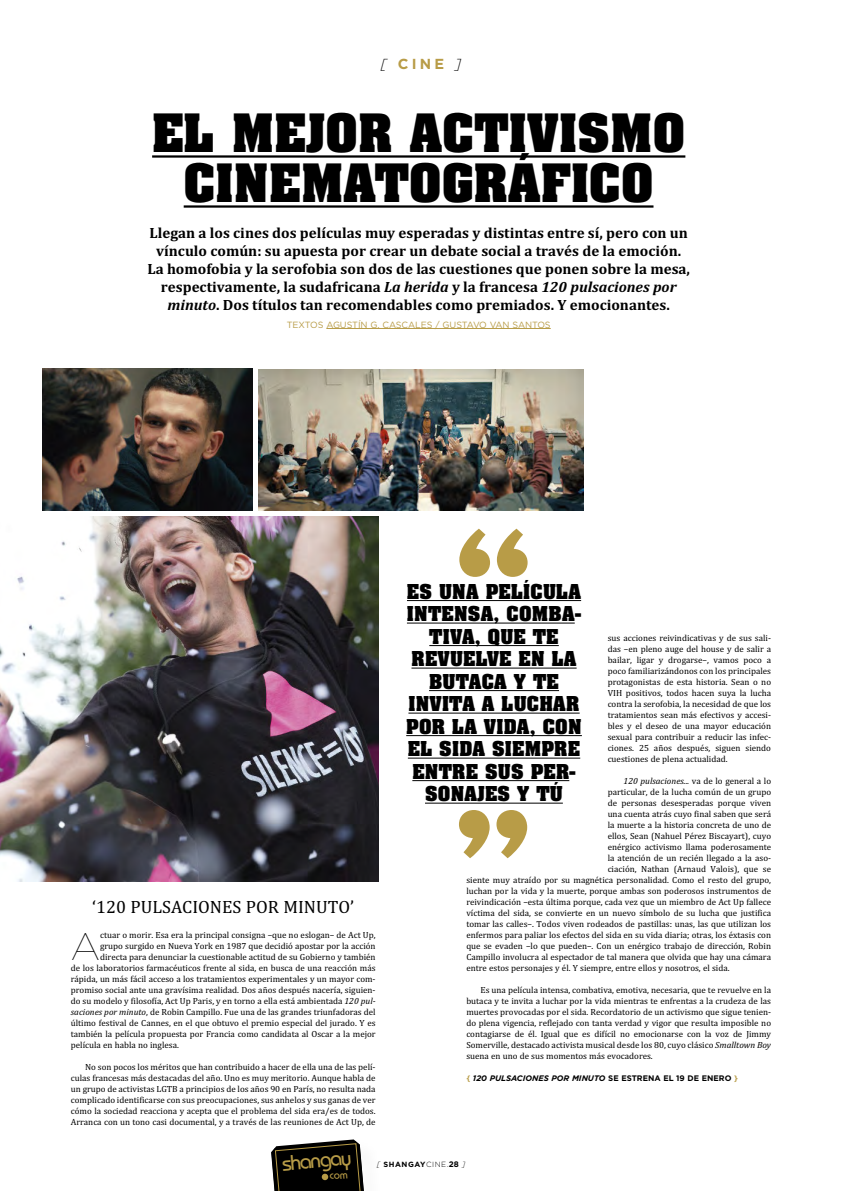
<style>
.page{position:relative;width:842px;height:1191px;background:#fff}
.page>*{position:absolute;margin:0;border:0;box-sizing:border-box;transform-origin:0 0}
.t1{font:700 146.2px "Aachen";color:#b89c47}
.t2{font:700 45px/50px "Aachen";letter-spacing:.005em;color:#000;text-align:center}
.t3{font:100 38.3px "Gotham";color:#000}
.t4{font:500 21.2px "Bauhaus";color:#b89c47}
.t5{font:18px "Cambria";color:#000}
.t6{font:700 17.5px/22.5px "Aachen";letter-spacing:.015em;color:#000;text-align:center}
.t7{font:15px/18px "Cambria Bold OTF";color:#000;text-align:center}
.t8{font:700 14.5px "Gotham";color:#b89c47}
.t9{font:9px/11px "Cambria";color:#000;text-align:justify}
.t10{font:9px "Gotham";letter-spacing:-.01em;color:#b89c47}
.t11{font:italic 9px "Cambria";color:#000}
.t12{font:italic 700 8px "Gotham";color:#000}
.t13{font:700 7.5px "Gotham";letter-spacing:.075em;color:#000}
.s1{font-weight:300;font-style:italic;color:#000}
.s2{font-family:"Cambria Bold Italic OTF"}
.s3{font-style:italic}
.s4{font-style:normal}
.s5{font-style:normal;color:#b89c47}
.s6{font-weight:300;font-style:italic}
.s7{font-weight:300}
.s8{font-size:8px}
</style>
<div class="page">
<img style="left:0;top:517px;width:379px;height:364px">
<img style="left:43px;top:369px;width:209px;height:141px">
<img style="left:258px;top:369px;width:325px;height:141px">
<hr style="left:152px;top:155px;width:533px;height:3px;background:#000">
<hr style="left:184px;top:205px;width:469px;height:3px;background:#000">
<hr style="left:326px;top:328px;width:225px;height:1px;background:#b89c47">
<hr style="left:407px;top:600px;width:174px;height:1px;background:#000">
<hr style="left:407px;top:622px;width:168px;height:1px;background:#000">
<hr style="left:429px;top:645px;width:130px;height:1px;background:#000">
<hr style="left:411px;top:667px;width:166px;height:1px;background:#000">
<hr style="left:429px;top:690px;width:130px;height:1px;background:#000">
<hr style="left:408px;top:712px;width:172px;height:1px;background:#000">
<hr style="left:406px;top:735px;width:176px;height:1px;background:#000">
<hr style="left:408px;top:757px;width:172px;height:1px;background:#000">
<hr style="left:412px;top:780px;width:157px;height:1px;background:#000">
<hr style="left:425px;top:802px;width:138px;height:1px;background:#000">
<svg style="left:271px;top:1139px;width:93px;height:52px;background:#23221f"></svg>
<h3 class="t8" style="left:381px;top:59px;width:82px"><span class="s1">[</span> CINE <span class="s1">]</span></h3>
<h2 class="t2" style="left:152px;top:111px;width:534px">EL MEJOR ACTIVISMO<br>CINEMATOGRÁFICO</h2>
<p class="t7" style="left:147px;top:223px;width:544px">Llegan a los cines dos películas muy esperadas y distintas entre sí, pero con un vínculo común: su apuesta por crear un debate social a través de la emoción.<br>La homofobia y la serofobia son dos de las cuestiones que ponen sobre la mesa, respectivamente, la sudafricana <span class="s2">La herida</span> y la francesa <span class="s2">120 pulsaciones por minuto</span>. Dos títulos tan recomendables como premiados. Y emocionantes.</p>
<p class="t10" style="left:287px;top:321px;width:265px">TEXTOS AGUSTÍN G. CASCALES / GUSTAVO VAN SANTOS</p>
<h3 class="t5" style="left:92px;top:896px;width:263px">‘120 PULSACIONES POR MINUTO’</h3>
<h3 class="t3" style="left:71px;top:933px;width:31px">A</h3>
<p class="t9" style="left:100px;top:929px;width:277px">ctuar o morir. Esa era la principal consigna –que no eslogan– de Act Up,</p>
<p class="t9" style="left:100px;top:940px;width:277px">grupo surgido en Nueva York en 1987 que decidió apostar por la acción</p>
<p class="t9" style="left:100px;top:951px;width:277px">directa para denunciar la cuestionable actitud de su Gobierno y también</p>
<p class="t9" style="left:71px;top:962px;width:306px">de los laboratorios farmacéuticos frente al sida, en busca de una reacción más</p>
<p class="t9" style="left:71px;top:973px;width:306px">rápida, un más fácil acceso a los tratamientos experimentales y un mayor com-</p>
<p class="t9" style="left:71px;top:984px;width:306px">promiso social ante una gravísima realidad. Dos años después nacería, siguien-</p>
<p class="t9" style="left:71px;top:995px;width:306px">do su modelo y filosofía, Act Up Paris, y en torno a ella está ambientada <span class="s3">120 pul-</span></p>
<p class="t9" style="left:71px;top:1006px;width:306px"><span class="s3">saciones por minuto</span>, de Robin Campillo. Fue una de las grandes triunfadoras del</p>
<p class="t9" style="left:71px;top:1017px;width:306px">último festival de Cannes, en el que obtuvo el premio especial del jurado. Y es</p>
<p class="t9" style="left:71px;top:1028px;width:306px">también la película propuesta por Francia como candidata al Oscar a la mejor</p>
<p class="t9" style="left:71px;top:1039px;width:110px">película en habla no inglesa.</p>
<p class="t9" style="left:71px;top:1061px;width:306px;text-indent:14px">No son pocos los méritos que han contribuido a hacer de ella una de las pelí&shy;culas francesas más destacadas del año. Uno es muy meritorio. Aunque habla de un grupo de activistas LGTB a principios de los años 90 en París, no resulta nada complicado identificarse con sus preocupaciones, sus anhelos y sus ganas de ver cómo la sociedad reacciona y acepta que el problema del sida era/es de todos.<br>Arranca con un tono casi documental, y a través de las reuniones de Act Up, de</p>
<h1 class="t1" style="left:449px;top:520px;width:89px">“</h1>
<h3 class="t6" style="left:406px;top:581px;width:177px">ES UNA PELÍCULA<br>INTENSA, COMBA-<br>TIVA, QUE TE<br>REVUELVE EN LA<br>BUTACA Y TE<br>INVITA A LUCHAR<br>POR LA VIDA, CON<br>EL SIDA SIEMPRE<br>ENTRE SUS PER-<br>SONAJES Y TÚ</h3>
<p class="t9" style="left:608px;top:632px;width:165px">sus acciones reivindicativas y de sus sali&shy;das –en pleno auge del house y de salir a bailar, ligar y drogarse–, vamos poco a poco familiarizándonos con los principales protagonistas de esta historia. Sean o no VIH positivos, todos hacen suya la lucha contra la serofobia, la necesidad de que los tratamientos sean más efectivos y accesi&shy;bles y el deseo de una mayor educación sexual para contribuir a reducir las infec&shy;ciones. 25 años después, siguen siendo cuestiones de plena actualidad.</p>
<p class="t11" style="left:624px;top:775px;width:149px">120 pulsaciones... <span class="s4">va de lo general a lo</span></p>
<p class="t9" style="left:608px;top:786px;width:165px">particular, de la lucha común de un grupo</p>
<p class="t9" style="left:608px;top:797px;width:165px">de personas desesperadas porque viven</p>
<p class="t9" style="left:608px;top:808px;width:165px">una cuenta atrás cuyo final saben que será</p>
<p class="t9" style="left:608px;top:819px;width:165px">la muerte a la historia concreta de uno de</p>
<p class="t9" style="left:608px;top:830px;width:165px">ellos, Sean (Nahuel Pérez Biscayart), cuyo</p>
<p class="t9" style="left:608px;top:841px;width:165px">enérgico activismo llama poderosamente</p>
<p class="t9" style="left:608px;top:852px;width:165px">la atención de un recién llegado a la aso-</p>
<p class="t9" style="left:608px;top:863px;width:165px">ciación, Nathan (Arnaud Valois), que se</p>
<p class="t9" style="left:466px;top:874px;width:306px">siente muy atraído por su magnética personalidad. Como el resto del grupo,</p>
<p class="t9" style="left:466px;top:885px;width:306px">luchan por la vida y la muerte, porque ambas son poderosos instrumentos de</p>
<p class="t9" style="left:466px;top:896px;width:306px">reivindicación –esta última porque, cada vez que un miembro de Act Up fallece</p>
<p class="t9" style="left:466px;top:907px;width:306px">víctima del sida, se convierte en un nuevo símbolo de su lucha que justifica</p>
<p class="t9" style="left:466px;top:918px;width:306px">tomar las calles–. Todos viven rodeados de pastillas: unas, las que utilizan los</p>
<p class="t9" style="left:466px;top:929px;width:306px">enfermos para paliar los efectos del sida en su vida diaria; otras, los éxtasis con</p>
<p class="t9" style="left:466px;top:940px;width:306px">que se evaden –lo que pueden–. Con un enérgico trabajo de dirección, Robin</p>
<p class="t9" style="left:466px;top:951px;width:306px">Campillo involucra al espectador de tal manera que olvida que hay una cámara</p>
<p class="t9" style="left:466px;top:962px;width:265px">entre estos personajes y él. Y siempre, entre ellos y nosotros, el sida.</p>
<p class="t9" style="left:466px;top:984px;width:306px;text-indent:14px">Es una película intensa, combativa, emotiva, necesaria, que te revuelve en la butaca y te invita a luchar por la vida mientras te enfrentas a la crudeza de las muertes provocadas por el sida. Recordatorio de un activismo que sigue tenien&shy;do plena vigencia, reflejado con tanta verdad y vigor que resulta imposible no contagiarse de él. Igual que es difícil no emocionarse con la voz de Jimmy Somerville, destacado activista musical desde los 80, cuyo clásico <span class="s3">Smalltown Boy </span>suena en uno de sus momentos más evocadores.</p>
<p class="t12" style="left:466px;top:1075px;width:273px"><span class="s5">{</span> 120 PULSACIONES POR MINUTO <span class="s4">SE ESTRENA EL 19 DE ENERO</span> <span class="s5">}</span></p>
<h1 class="t1" style="left:537px;top:866px;width:89px;rotate:-180deg">“</h1>
<h3 class="t4" style="left:282px;top:1155px;width:71px;rotate:-5deg">shangay</h3>
<p class="t13" style="left:377px;top:1161px;width:90px"><span class="s6">[</span> SHANGAY<span class="s7">CINE.</span><span class="s8">28</span> <span class="s6">]</span></p>
</div>
